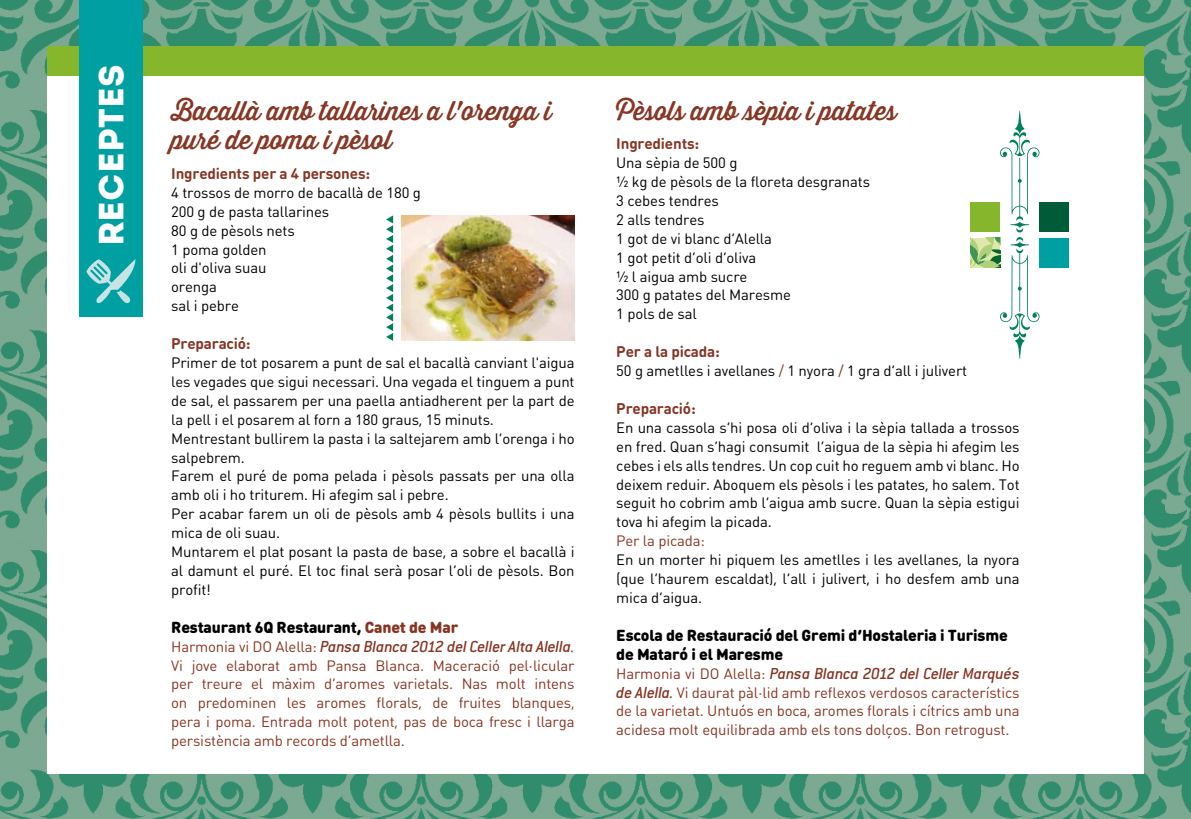
<style>
.page{position:relative;width:1191px;height:819px;background:#fff}
.page>*{position:absolute;margin:0;border:0;box-sizing:border-box;transform-origin:0 0}
.t1{font:35px "Intro";color:#fff}
.t2{font:26.25px/29.8px "Thirsty Rough Reg";letter-spacing:-.01em;color:#863523}
.t3{font:italic 500 17.5px "Conduit ITC";letter-spacing:-.02em;color:#863523}
.t4{font:900 15.75px/18.9px "DIN Round Pro";letter-spacing:-.01em;color:#000}
.t5{font:700 15.22px "DIN Round Pro";letter-spacing:-.01em;color:#863523}
.t6{font:14.88px/18.9px "DIN Round Pro";letter-spacing:-.01em;color:#000}
.t7{font:14.88px/18.9px "DIN Round Pro";letter-spacing:-.01em;color:#863523;text-align:justify}
.s1{color:#863523}
.s2{font-family:"DIN Round Pro";font-weight:400;font-style:normal;font-size:14.88px}
.s3{font-weight:300}
.s4{font-family:"Conduit ITC";font-weight:500;font-style:italic;font-size:17.5px}
</style>
<div class="page">
<img style="left:0;top:0;width:1191px;height:819px">
<div style="left:47px;top:46px;width:1096px;height:727px;background:#fff"></div>
<div style="left:47px;top:46px;width:1096px;height:30px;background:#86b62c"></div>
<div style="left:79px;top:0;width:63px;height:316px;background:#00a0a2"></div>
<svg style="left:86px;top:259px;width:50px;height:44px"></svg>
<img style="left:402px;top:216px;width:172px;height:125px">
<svg style="left:386px;top:215px;width:7px;height:126px"></svg>
<div style="left:1039px;top:238px;width:30px;height:29px;background:#00a0a2"></div>
<svg style="left:970px;top:110px;width:69px;height:249px"></svg>
<div style="left:1039px;top:202px;width:30px;height:30px;background:#005b39"></div>
<div style="left:970px;top:202px;width:30px;height:30px;background:#86b62c"></div>
<h1 class="t1" style="left:90px;top:246px;width:183px;rotate:-90deg">RECEPTES</h1>
<h2 class="t2" style="left:171px;top:95px;width:382px">Bacallà amb tallarines a l'orenga i puré de poma i pèsol</h2>
<p class="t5" style="left:171px;top:163px;width:200px">Ingredients per a 4 persones:</p>
<p class="t6" style="left:171px;top:182px;width:251px">4 trossos de morro de bacallà de 180 g<br>200 g de pasta tallarines<br>80 g de pèsols nets<br>1 poma golden<br>oli d'oliva suau<br>orenga<br>sal i pebre</p>
<p class="t5" style="left:171px;top:333px;width:81px">Preparació:</p>
<p class="t6" style="left:171px;top:352px;width:405px">Primer de tot posarem a punt de sal el bacallà canviant l'aigua les vegades que sigui necessari. Una vegada el tinguem a punt de sal, el passarem per una paella antiadherent per la part de la pell i el posarem al forn a 180 graus, 15 minuts.<br>Mentrestant bullirem la pasta i la saltejarem amb l’orenga i ho salpebrem.<br>Farem el puré de poma pelada i pèsols passats per una olla amb oli i ho triturem. Hi afegim sal i pebre.<br>Per acabar farem un oli de pèsols amb 4 pèsols bullits i una mica de oli suau.<br>Muntarem el plat posant la pasta de base, a sobre el bacallà i al damunt el puré. El toc final serà posar l’oli de pèsols. Bon profit!</p>
<p class="t4" style="left:171px;top:616px;width:289px">Restaurant 6Q Restaurant, <span class="s1">Canet de Mar</span></p>
<p class="t3" style="left:171px;top:636px;width:405px"><span class="s2">Harmonia vi DO Alella:</span> Pansa Blanca 2012 del Celler Alta Alella<span class="s3">.</span></p>
<p class="t7" style="left:171px;top:655px;width:405px">Vi jove elaborat amb Pansa Blanca. Maceració pel·licular per treure el màxim d’aromes varietals. Nas molt intens on predominen les aromes florals, de fruites blanques, pera i poma. Entrada molt potent, pas de boca fresc i llarga persistència amb records d’ametlla.</p>
<h2 class="t2" style="left:616px;top:95px;width:282px">Pèsols amb sèpia i patates</h2>
<p class="t5" style="left:616px;top:133px;width:84px">Ingredients:</p>
<p class="t6" style="left:616px;top:153px;width:255px">Una sèpia de 500 g<br>½ kg de pèsols de la floreta desgranats<br>3 cebes tendres<br>2 alls tendres<br>1 got de vi blanc d’Alella<br>1 got petit d’oli d’oliva<br>½ l aigua amb sucre<br>300 g patates del Maresme<br>1 pols de sal</p>
<p class="t5" style="left:616px;top:341px;width:105px">Per a la picada:</p>
<p class="t6" style="left:616px;top:360px;width:352px">50 g ametlles i avellanes <span class="s1">/</span> 1 nyora <span class="s1">/</span> 1 gra d’all i julivert</p>
<p class="t5" style="left:616px;top:397px;width:81px">Preparació:</p>
<p class="t6" style="left:616px;top:417px;width:405px;text-align:justify">En una cassola s’hi posa oli d’oliva i la sèpia tallada a trossos en fred. Quan s’hagi consumit l’aigua de la sèpia hi afegim les cebes i els alls tendres. Un cop cuit ho reguem amb vi blanc. Ho deixem reduir. Aboquem els pèsols i les patates, ho salem. Tot seguit ho cobrim amb l’aigua amb sucre. Quan la sèpia estigui tova hi afegim la picada.</p>
<p class="t7" style="left:616px;top:531px;width:90px">Per la picada:</p>
<p class="t6" style="left:616px;top:549px;width:405px;text-align:justify">En un morter hi piquem les ametlles i les avellanes, la nyora (que l’haurem escaldat), l’all i julivert, i ho desfem amb una mica d’aigua.</p>
<p class="t4" style="left:616px;top:624px;width:393px">Escola de Restauració del Gremi d’Hostaleria i Turisme de Mataró i el Maresme</p>
<p class="t3" style="left:616px;top:663px;width:405px"><span class="s2">Harmonia vi DO Alella:</span> Pansa Blanca 2012 del Celler Marqués</p>
<p class="t7" style="left:616px;top:682px;width:405px"><span class="s4">de Alella.</span> Vi daurat pàl·lid amb reflexos verdosos característics de la varietat. Untuós en boca, aromes florals i cítrics amb una acidesa molt equilibrada amb els tons dolços. Bon retrogust.</p>
</div>
